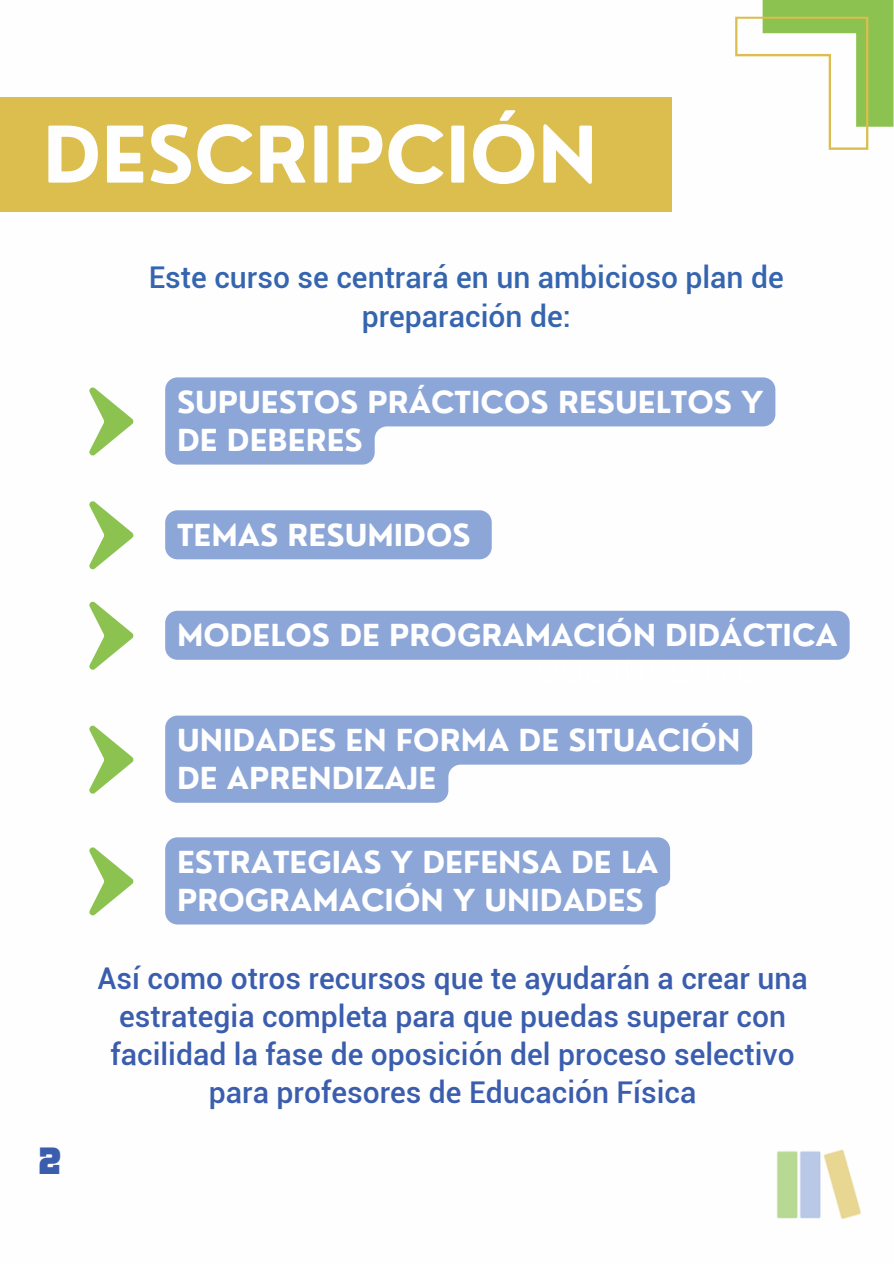
<style>
.page{position:relative;width:894px;height:1264px;background:#fff}
.page>*{position:absolute;margin:0;border:0;box-sizing:border-box;transform-origin:0 0}
.t1{font:700 76.05px "Nourd";color:#fefefe}
.t2{font:900 37.8px "TT Polls";color:#3a5dae}
.t3{font:500 30px/38.2px "Roboto";color:#3a5dae;text-align:center}
.t4{font:500 30px/38.2px "Roboto";color:#3565af;text-align:center}
.t5{font:700 29.55px/38.1px "Nourd";color:#fff}
</style>
<div class="page">
<svg style="left:89px;top:387px;width:44px;height:68px"></svg>
<svg style="left:89px;top:725px;width:44px;height:68px"></svg>
<svg style="left:89px;top:847px;width:44px;height:68px"></svg>
<svg style="left:89px;top:501px;width:44px;height:68px"></svg>
<svg style="left:89px;top:601px;width:44px;height:68px"></svg>
<svg style="left:165px;top:377px;width:610px;height:87px;fill:#8da6d8"></svg>
<svg style="left:165px;top:715px;width:587px;height:87px;fill:#8da6d8"></svg>
<div style="left:165px;top:837px;width:505px;height:87px;background:#8da6d8"></div>
<div style="left:165px;top:510px;width:326px;height:49px;background:#8da6d8"></div>
<div style="left:165px;top:610px;width:684px;height:49px;background:#8da6d8"></div>
<div style="left:0;top:97px;width:671px;height:114px;background:#dbbe4e"></div>
<svg style="left:735px;top:0;width:158px;height:150px"></svg>
<img style="left:776px;top:1149px;width:84px;height:70px">
<h2 class="t1" style="left:43px;top:106px;width:556px">DESCRIPCIÓN</h2>
<h1 class="t4" style="left:149px;top:259px;width:636px">Este curso se centrará en un ambicioso plan de preparación de:</h1>
<p class="t5" style="left:177px;top:383px;width:588px">SUPUESTOS PRÁCTICOS RESUELTOS Y<br>DE DEBERES</p>
<h3 class="t5" style="left:177px;top:515px;width:295px">TEMAS RESUMIDOS</h3>
<p class="t5" style="left:177px;top:616px;width:662px">MODELOS DE PROGRAMACIÓN DIDÁCTICA</p>
<h3 class="t5" style="left:177px;top:721px;width:564px">UNIDADES EN FORMA DE SITUACIÓN<br>DE APRENDIZAJE</h3>
<p class="t5" style="left:177px;top:842px;width:482px">ESTRATEGIAS Y DEFENSA DE LA<br>PROGRAMACIÓN Y UNIDADES</p>
<p class="t2" style="left:37px;top:1144px;width:26px">2</p>
<h3 class="t3" style="left:97px;top:959px;width:711px">Así como otros recursos que te ayudarán a crear una estrategia completa para que puedas superar con facilidad la fase de oposición del proceso selectivo para profesores de Educación Física</h3>
</div>
